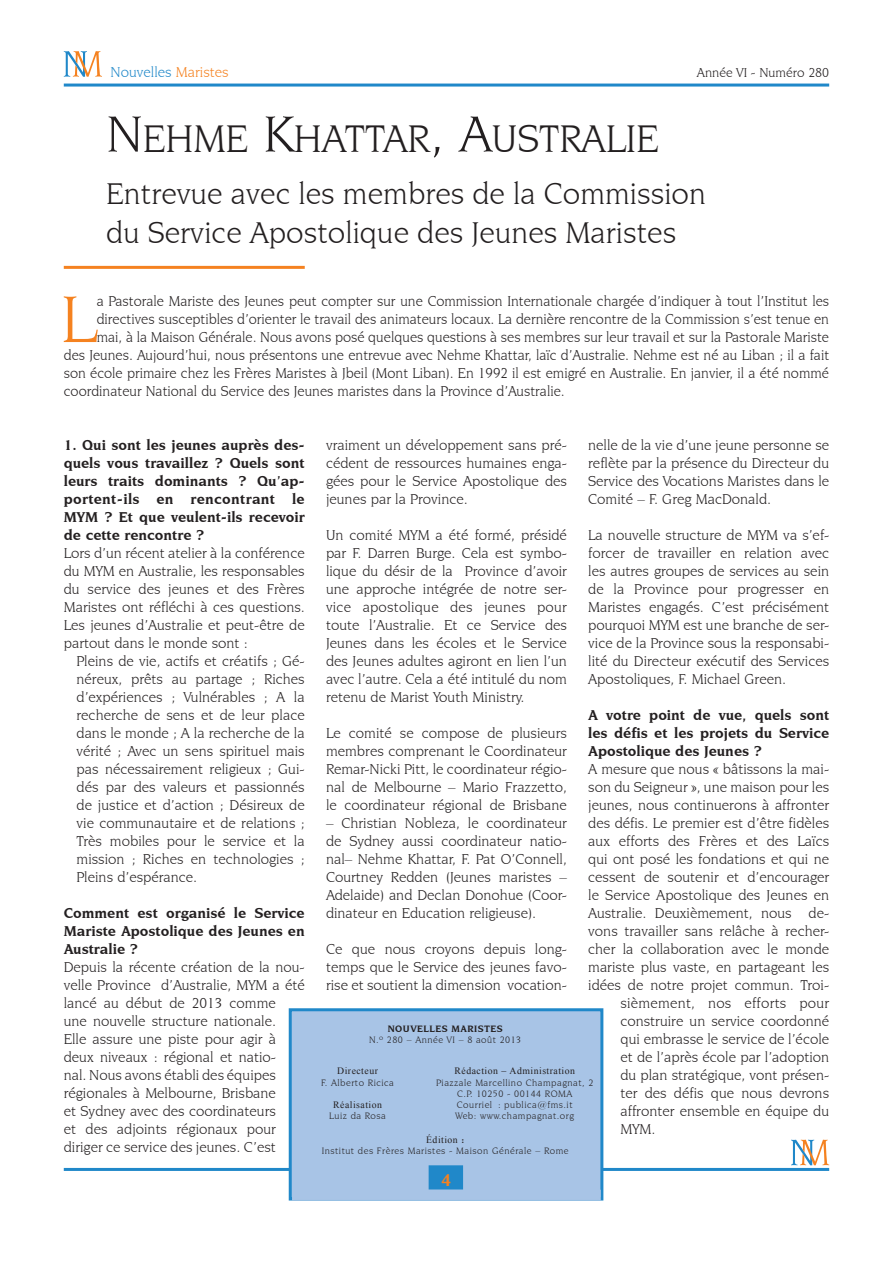
<style>
.page{position:relative;width:893px;height:1263px;background:#fff}
.page>*{position:absolute;margin:0;border:0;box-sizing:border-box;transform-origin:0 0}
.t1{font:70.2px "Novarese IT Cby BT";color:#f58220;scale:1.04 1}
.t2{font:40.5px "Novarese IT Cby BT";color:#231f20}
.t3{font:31.5px/39.8px "Novarese IT Cby BT";color:#231f20}
.t4{font:700 18px "Novarese IT Cby BT";color:#f58220}
.t5{font:15px/18px "Novarese IT Cby BT";color:#231f20;text-align:justify}
.t6{font:700 15px/18px "Novarese IT Cby BT";color:#231f20;text-align:justify}
.t7{font:15px "Novarese IT Cby BT";color:#2088c9}
.t8{font:13.5px "Novarese IT Cby BT";color:#231f20}
.t9{font:9.75px/11.2px "Novarese IT Cby BT";letter-spacing:.05em;color:#231f20;text-align:center}
.t10{font:9.75px "Times New Roman";letter-spacing:.05em;color:#231f20}
.t11{font:700 9.75px "Novarese IT Cby BT";letter-spacing:.05em;color:#231f20}
.s1{color:#f58220}
.s2{font-size:54px}
.s3{font-family:"Novarese IT Cby BT";font-weight:700}
</style>
<div class="page">
<hr style="left:64px;top:84px;width:765px;height:3px;background:#2088c9">
<svg style="left:64px;top:51px;width:38px;height:26px"></svg>
<svg style="left:791px;top:1140px;width:38px;height:25px"></svg>
<hr style="left:64px;top:1168px;width:765px;height:3px;background:#2088c9">
<div style="left:289px;top:1008px;width:314px;height:192px;background:#a8c4e6;border:3px solid #2088c9"></div>
<div style="left:429px;top:1165px;width:34px;height:25px;background:#2088c9;border:3px solid #2088c9"></div>
<div style="left:292px;top:1190px;width:309px;height:10px;background:#a8c4e6"></div>
<hr style="left:64px;top:266px;width:241px;height:3px;background:#f58220">
<p class="t7" style="left:111px;top:63px;width:120px">Nouvelles <span class="s1">Maristes</span></p>
<p class="t8" style="left:697px;top:64px;width:134px">Année VI - Numéro 280</p>
<h2 class="t2" style="left:106px;top:114px;width:554px"><span class="s2">N</span>EHME <span class="s2">K</span>HATTAR<span class="s2">, A</span>USTRALIE</h2>
<h3 class="t3" style="left:106px;top:173px;width:601px">Entrevue avec les membres de la Commission du Service Apostolique des Jeunes Maristes</h3>
<h1 class="t1" style="left:61px;top:277px;width:36px">L</h1>
<p class="t5" style="left:97px;top:292px;width:734px">a Pastorale Mariste des Jeunes peut compter sur une Commission Internationale chargée d’indiquer à tout l’Institut les</p>
<p class="t5" style="left:97px;top:310px;width:734px">directives susceptibles d’orienter le travail des animateurs locaux. La dernière rencontre de la Commission s’est tenue en</p>
<p class="t5" style="left:97px;top:328px;width:734px">mai, à la Maison Générale. Nous avons posé quelques questions à ses membres sur leur travail et sur la Pastorale Mariste</p>
<p class="t5" style="left:64px;top:346px;width:767px">des Jeunes. Aujourd’hui, nous présentons une entrevue avec Nehme Khattar, laïc d’Australie. Nehme est né au Liban ; il a fait</p>
<p class="t5" style="left:64px;top:364px;width:767px">son école primaire chez les Frères Maristes à Jbeil (Mont Liban). En 1992 il est emigré en Australie. En janvier, il a été nommé</p>
<p class="t5" style="left:64px;top:382px;width:502px">coordinateur National du Service des Jeunes maristes dans la Province d’Australie.</p>
<p class="t6" style="left:64px;top:436px;width:242px">1. Qui sont les jeunes auprès des&shy;quels vous travaillez ? Quels sont leurs traits dominants ? Qu’ap&shy;portent-ils en rencontrant le MYM ? Et que veulent-ils recevoir de cette rencontre ?</p>
<p class="t5" style="left:64px;top:544px;width:242px">Lors d’un récent atelier à la conférence du MYM en Australie, les responsables du service des jeunes et des Frères Maristes ont réfléchi à ces questions.<br>Les jeunes d’Australie et peut-être de partout dans le monde sont :</p>
<p class="t5" style="left:77px;top:652px;width:230px">Pleins de vie, actifs et créatifs ; Gé&shy;néreux, prêts au partage ; Riches d’expériences ; Vulnérables ; A la recherche de sens et de leur place dans le monde ; A la recherche de la vérité ; Avec un sens spirituel mais pas nécessairement religieux ; Gui&shy;dés par des valeurs et passionnés de justice et d’action ; Désireux de vie communautaire et de relations ; Très mobiles pour le service et la mission ; Riches en technologies ; Pleins d’espérance.</p>
<p class="t6" style="left:64px;top:904px;width:242px">Comment est organisé le Service Mariste Apostolique des Jeunes en Australie ?</p>
<p class="t5" style="left:64px;top:958px;width:242px;text-align:left">Depuis la récente création de la nou&shy;velle Province d’Australie, MYM a été lancé au début de 2013 comme<br>une nouvelle structure nationale.<br>Elle assure une piste pour agir à deux niveaux : régional et natio-<br>nal. Nous avons établi des équipes régionales à Melbourne, Brisbane<br>et Sydney avec des coordinateurs<br>et des adjoints régionaux pour diriger ce service des jeunes. C’est</p>
<p class="t5" style="left:326px;top:436px;width:242px">vraiment un développement sans pré&shy;cédent de ressources humaines enga&shy;gées pour le Service Apostolique des jeunes par la Province.</p>
<p class="t5" style="left:326px;top:526px;width:242px">Un comité MYM a été formé, présidé par F. Darren Burge. Cela est symbo&shy;lique du désir de la Province d’avoir une approche intégrée de notre ser&shy;vice apostolique des jeunes pour toute l’Australie. Et ce Service des Jeunes dans les écoles et le Service des Jeunes adultes agiront en lien l’un avec l’autre. Cela a été intitulé du nom retenu de Marist Youth Ministry.</p>
<p class="t5" style="left:326px;top:724px;width:242px">Le comité se compose de plusieurs membres comprenant le Coordinateur Remar-Nicki Pitt, le coordinateur régio&shy;nal de Melbourne – Mario Frazzetto, le coordinateur régional de Brisbane</p>
<p class="t5" style="left:326px;top:814px;width:242px">– Christian Nobleza, le coordinateur de Sydney aussi coordinateur natio&shy;nal– Nehme Khattar, F. Pat O’Connell, Courtney Redden (Jeunes maristes – Adelaide) and Declan Donohue (Coor&shy;dinateur en Education religieuse).</p>
<p class="t5" style="left:326px;top:940px;width:242px">Ce que nous croyons depuis long&shy;temps que le Service des jeunes favo&shy;rise et soutient la dimension vocation-</p>
<p class="t5" style="left:588px;top:436px;width:242px">nelle de la vie d’une jeune personne se reflète par la présence du Directeur du Service des Vocations Maristes dans le Comité – F. Greg MacDonald.</p>
<p class="t5" style="left:588px;top:526px;width:242px">La nouvelle structure de MYM va s’ef&shy;forcer de travailler en relation avec les autres groupes de services au sein de la Province pour progresser en Maristes engagés. C’est précisément pourquoi MYM est une branche de ser&shy;vice de la Province sous la responsabi&shy;lité du Directeur exécutif des Services Apostoliques, F. Michael Green.</p>
<p class="t6" style="left:588px;top:706px;width:242px">A votre point de vue, quels sont les défis et les projets du Service Apostolique des Jeunes ?</p>
<p class="t5" style="left:588px;top:760px;width:242px">A mesure que nous « bâtissons la mai-</p>
<p class="t5" style="left:588px;top:778px;width:242px">son du Seigneur », une maison pour les</p>
<p class="t5" style="left:588px;top:796px;width:242px">jeunes, nous continuerons à affronter</p>
<p class="t5" style="left:588px;top:814px;width:242px">des défis. Le premier est d’être fidèles</p>
<p class="t5" style="left:588px;top:832px;width:242px">aux efforts des Frères et des Laïcs</p>
<p class="t5" style="left:588px;top:850px;width:242px">qui ont posé les fondations et qui ne</p>
<p class="t5" style="left:588px;top:868px;width:242px">cessent de soutenir et d’encourager</p>
<p class="t5" style="left:588px;top:886px;width:242px">le Service Apostolique des Jeunes en</p>
<p class="t5" style="left:588px;top:904px;width:242px">Australie. Deuxièmement, nous de-</p>
<p class="t5" style="left:588px;top:922px;width:242px">vons travailler sans relâche à recher-</p>
<p class="t5" style="left:588px;top:940px;width:242px">cher la collaboration avec le monde</p>
<p class="t5" style="left:588px;top:958px;width:242px">mariste plus vaste, en partageant les</p>
<p class="t5" style="left:588px;top:976px;width:242px">idées de notre projet commun. Troi-</p>
<p class="t5" style="left:620px;top:994px;width:210px">sièmement, nos efforts pour</p>
<p class="t5" style="left:620px;top:1012px;width:210px">construire un service coordonné</p>
<p class="t5" style="left:620px;top:1030px;width:210px">qui embrasse le service de l’école</p>
<p class="t5" style="left:620px;top:1048px;width:210px">et de l’après école par l’adoption</p>
<p class="t5" style="left:620px;top:1066px;width:210px">du plan stratégique, vont présen-</p>
<p class="t5" style="left:620px;top:1084px;width:210px">ter des défis que nous devrons</p>
<p class="t5" style="left:620px;top:1102px;width:210px">affronter ensemble en équipe du</p>
<p class="t5" style="left:620px;top:1120px;width:36px">MYM.</p>
<p class="t11" style="left:388px;top:1023px;width:116px">Nouvelles MARISTES</p>
<p class="t9" style="left:369px;top:1034px;width:154px">N.º 280 – Année VI – 8 août 2013</p>
<p class="t10" style="left:337px;top:1064px;width:42px">Directeur</p>
<p class="t9" style="left:321px;top:1076px;width:74px">F. Alberto Ricica</p>
<p class="t10" style="left:333px;top:1098px;width:50px">Réalisation</p>
<p class="t9" style="left:329px;top:1110px;width:58px">Luiz da Rosa</p>
<p class="t10" style="left:454px;top:1064px;width:122px">Rédaction – Administration</p>
<p class="t9" style="left:436px;top:1076px;width:159px">Piazzale Marcellino Champagnat, 2<br>C.P. 10250 - 00144 ROMA<br>Courriel : publica@fms.it<br>Web: www.champagnat.org</p>
<p class="t10" style="left:426px;top:1133px;width:40px">Édition <span class="s3">:</span></p>
<p class="t9" style="left:322px;top:1145px;width:248px">Institut des Frères Maristes - Maison Générale – Rome</p>
<p class="t4" style="left:441px;top:1169px;width:12px">4</p>
</div>
